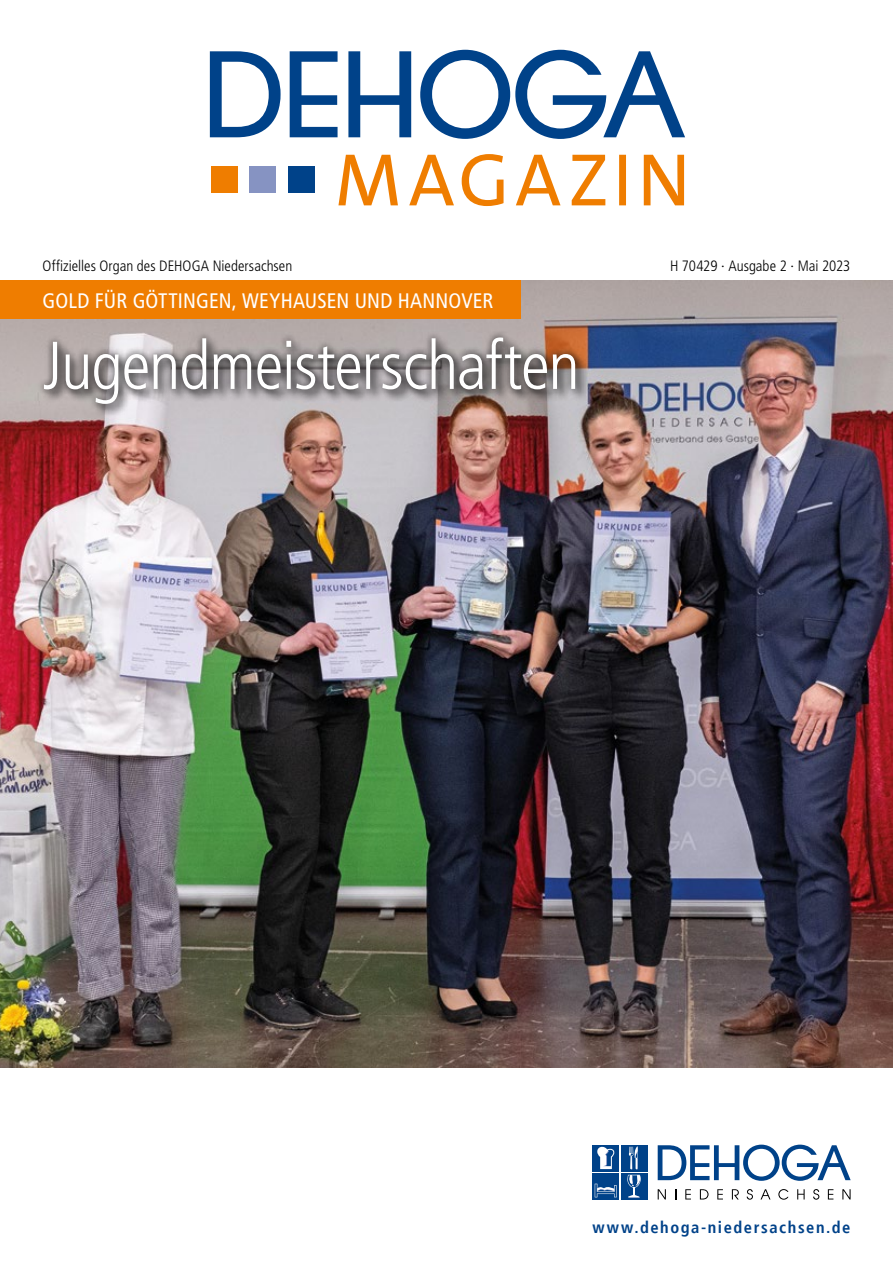
<style>
.page{position:relative;width:893px;height:1263px;background:#fff}
.page>*{position:absolute;margin:0;border:0;box-sizing:border-box;transform-origin:0 0}
.t1{font:300 condensed 67.5px "Frutiger";letter-spacing:-.015em;color:#fff}
.t2{font:condensed 21px "Frutiger LT";letter-spacing:.005em;color:#fff}
.t3{font:700 condensed 16.5px "Frutiger";letter-spacing:.095em;color:#004289}
.t4{font:300 condensed 15px "Frutiger";color:#000}
</style>
<div class="page">
<div style="left:593px;top:1145px;width:26px;height:26px;background:#004289"></div>
<div style="left:621px;top:1145px;width:26px;height:26px;background:#004289"></div>
<div style="left:593px;top:1173px;width:26px;height:26px;background:#004289"></div>
<svg style="left:595px;top:1184px;width:22px;height:14px"></svg>
<div style="left:621px;top:1173px;width:26px;height:26px;background:#004289"></div>
<svg style="left:627px;top:1175px;width:14px;height:23px"></svg>
<svg style="left:597px;top:1146px;width:18px;height:24px"></svg>
<svg style="left:629px;top:1146px;width:9px;height:23px"></svg>
<svg style="left:658px;top:1144px;width:193px;height:37px"></svg>
<svg style="left:658px;top:1189px;width:8px;height:10px"></svg>
<svg style="left:685px;top:1189px;width:6px;height:10px"></svg>
<svg style="left:700px;top:1189px;width:8px;height:10px"></svg>
<svg style="left:717px;top:1189px;width:6px;height:10px"></svg>
<svg style="left:732px;top:1189px;width:7px;height:10px"></svg>
<svg style="left:747px;top:1189px;width:6px;height:11px"></svg>
<svg style="left:760px;top:1189px;width:10px;height:10px"></svg>
<svg style="left:778px;top:1189px;width:10px;height:11px"></svg>
<svg style="left:797px;top:1189px;width:8px;height:10px"></svg>
<svg style="left:813px;top:1189px;width:6px;height:11px"></svg>
<svg style="left:828px;top:1189px;width:5px;height:10px"></svg>
<svg style="left:842px;top:1189px;width:9px;height:10px"></svg>
<div style="left:211px;top:166px;width:27px;height:27px;background:#ef7d00"></div>
<div style="left:249px;top:166px;width:27px;height:27px;background:#8693c2"></div>
<div style="left:288px;top:166px;width:27px;height:27px;background:#004289"></div>
<svg style="left:210px;top:51px;width:71px;height:86px"></svg>
<svg style="left:290px;top:51px;width:48px;height:86px"></svg>
<svg style="left:348px;top:51px;width:63px;height:86px"></svg>
<svg style="left:420px;top:50px;width:265px;height:89px"></svg>
<svg style="left:338px;top:154px;width:346px;height:52px"></svg>
<img style="left:0;top:281px;width:893px;height:786px">
<div style="left:0;top:281px;width:521px;height:38px;background:#ef7d00"></div>
<div style="left:42px;top:335px;width:547px;height:83px;background:#000;opacity:.75"></div>
<div style="left:37px;top:330px;width:546px;height:81px;background:#000;opacity:.75"></div>
<p class="t4" style="left:43px;top:257px;width:251px">Offizielles Organ des DEHOGA Niedersachsen</p>
<p class="t4" style="left:670px;top:257px;width:182px">H 70429 · Ausgabe 2 · Mai 2023</p>
<h2 class="t2" style="left:43px;top:289px;width:452px">GOLD FÜR GÖTTINGEN, WEYHAUSEN UND HANNOVER</h2>
<h1 class="t1" style="left:43px;top:327px;width:539px">Jugendmeisterschaften</h1>
<p class="t3" style="left:592px;top:1217px;width:259px">www.dehoga-niedersachsen.de</p>
</div>
